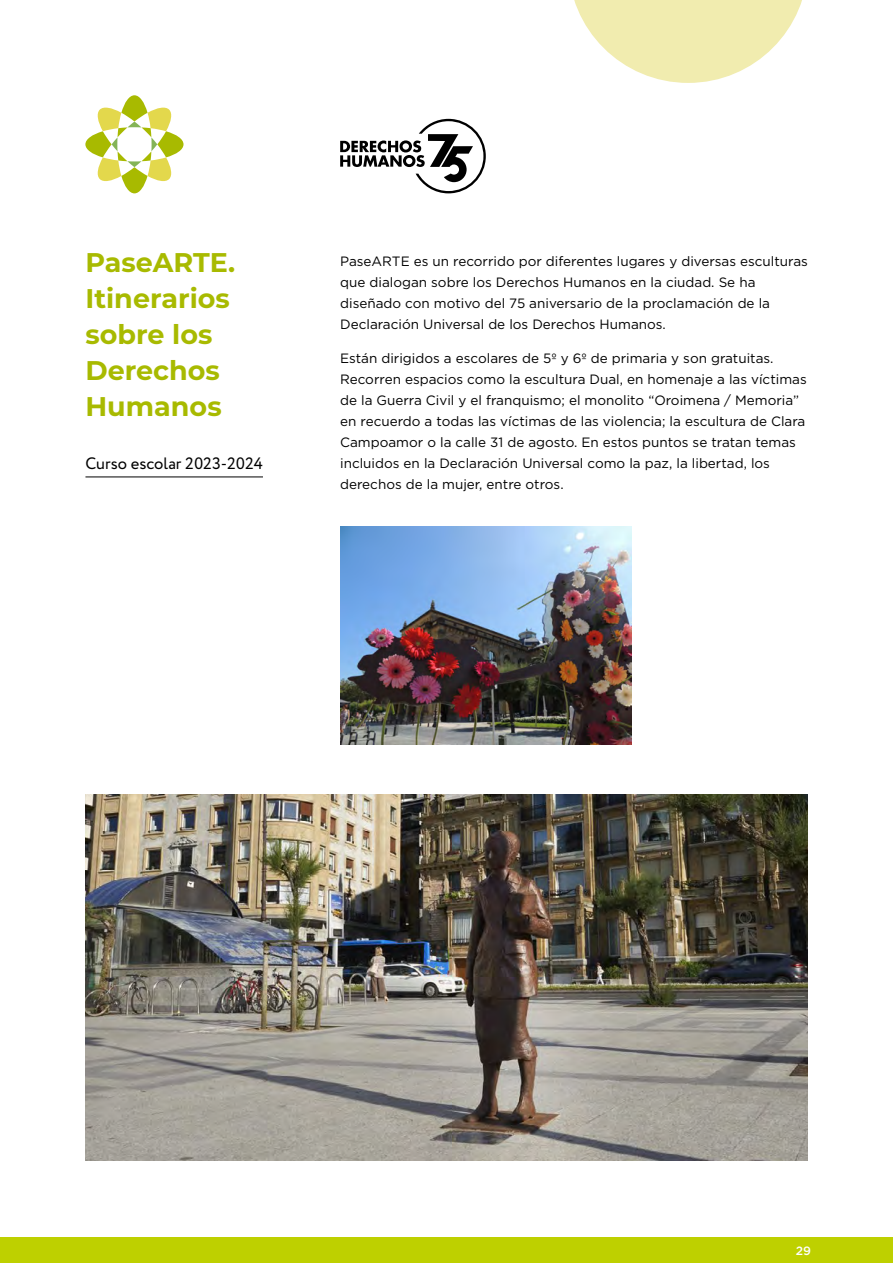
<style>
.page{position:relative;width:893px;height:1263px;background:#fff}
.page>*{position:absolute;margin:0;border:0;box-sizing:border-box;transform-origin:0 0}
.t1{font:700 27px/36px "Montserrat";color:#a8ba00}
.t2{font:16.5px "Circe";color:#000}
.t3{font:13.5px/21px "Gotham";color:#000}
.t4{font:500 12px "Gotham";color:#fff}
</style>
<div class="page">
<div style="left:0;top:1238px;width:893px;height:25px;background:#bed000"></div>
<svg style="left:574px;top:0;width:228px;height:83px"></svg>
<svg style="left:85px;top:95px;width:99px;height:98px"></svg>
<img style="left:85px;top:794px;width:723px;height:367px">
<img style="left:340px;top:526px;width:291px;height:219px">
<hr style="left:85px;top:476px;width:178px;height:1px;background:#000">
<svg style="left:340px;top:119px;width:146px;height:74px"></svg>
<h1 class="t1" style="left:85px;top:243px;width:151px">PaseARTE.<br>Itinerarios sobre los<br>Derechos<br>Humanos</h1>
<p class="t2" style="left:85px;top:453px;width:179px">Curso escolar 2023-2024</p>
<p class="t3" style="left:340px;top:250px;width:469px">PaseARTE es un recorrido por diferentes lugares y diversas esculturas que dialogan sobre los Derechos Humanos en la ciudad. Se ha diseñado con motivo del 75 aniversario de la proclamación de la Declaración Universal de los Derechos Humanos.</p>
<p class="t3" style="left:340px;top:347px;width:468px">Están dirigidos a escolares de 5º y 6º de primaria y son gratuitas.<br>Recorren espacios como la escultura Dual, en homenaje a las víctimas de la Guerra Civil y el franquismo; el monolito “Oroimena / Memoria” en recuerdo a todas las víctimas de las violencia; la escultura de Clara Campoamor o la calle 31 de agosto. En estos puntos se tratan temas incluidos en la Declaración Universal como la paz, la libertad, los derechos de la mujer, entre otros.</p>
<p class="t4" style="left:796px;top:1242px;width:17px">29</p>
</div>
